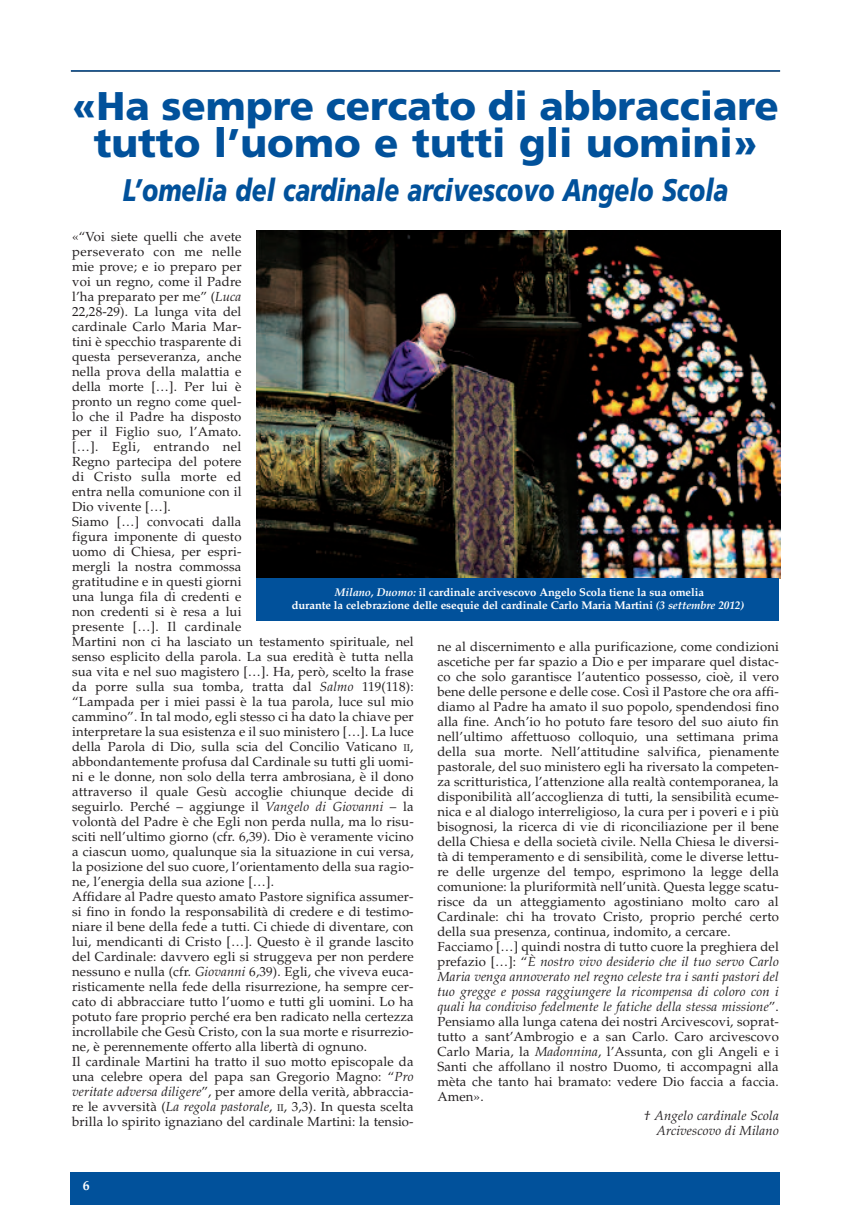
<style>
.page{position:relative;width:851px;height:1205px;background:#fff}
.page>*{position:absolute;margin:0;border:0;box-sizing:border-box;transform-origin:0 0}
.t1{font:900 40px/37.5px "Frutiger";color:#01519b;text-align:center}
.t2{font:italic 900 31.25px "Frutiger";color:#01519b;scale:.78 1}
.t3{font:700 13.75px "Palatino";color:#fff}
.t4{font:13.12px/15px "Palatino";letter-spacing:.01em;color:#231f20}
.t5{font:italic 13.12px/15px "Palatino";letter-spacing:.01em;color:#231f20;text-align:right}
.t6{font:700 11.25px/12.5px "Palatino";letter-spacing:-.01em;color:#fff;text-align:center}
.s1{font-style:italic}
.s2{font-size:9.88px}
</style>
<div class="page">
<div style="left:71px;top:1172px;width:709px;height:33px;background:#01519b"></div>
<hr style="left:71px;top:70px;width:709px;height:2px;background:#231f20">
<hr style="left:71px;top:70px;width:709px;height:1px;background:#01519b">
<img style="left:256px;top:230px;width:524px;height:348px">
<div style="left:256px;top:578px;width:523px;height:43px;background:#01519b"></div>
<h1 class="t1" style="left:72px;top:90px;width:708px">«Ha sempre cercato di abbracciare tutto l’uomo e tutti gli uomini»</h1>
<h2 class="t2" style="left:123px;top:178px;width:777px">L’omelia del cardinale arcivescovo Angelo Scola</h2>
<p class="t4" style="left:72px;top:231px;width:343px">«“Voi siete quelli che avete<br>perseverato con me nelle<br>mie prove; e io preparo per<br>voi un regno, come il Padre<br>l’ha preparato per me” (<span class="s1">Luca<br></span>22,28-29). La lunga vita del<br>cardinale Carlo Maria Mar-<br>tini è specchio trasparente di<br>questa perseveranza, anche<br>nella prova della malattia e<br>della morte […]. Per lui è<br>pronto un regno come quel-<br>lo che il Padre ha disposto<br>per il Figlio suo, l’Amato.<br>[…]. Egli, entrando nel<br>Regno partecipa del potere<br>di Cristo sulla morte ed<br>entra nella comunione con il<br>Dio vivente […].<br>Siamo […] convocati dalla<br>figura imponente di questo<br>uomo di Chiesa, per espri-<br>mergli la nostra commossa<br>gratitudine e in questi giorni<br>una lunga fila di credenti e<br>non credenti si è resa a lui<br>presente […]. Il cardinale<br>Martini non ci ha lasciato un testamento spirituale, nel senso esplicito della parola. La sua eredità è tutta nella sua vita e nel suo magistero […]. Ha, però, scelto la frase da porre sulla sua tomba, tratta dal <span class="s1">Salmo</span> 119(118): “Lampada per i miei passi è la tua parola, luce sul mio cammino”. In tal modo, egli stesso ci ha dato la chiave per interpretare la sua esistenza e il suo ministero […]. La luce della Parola di Dio, sulla scia del Concilio Vaticano <span class="s2">II</span>, abbondantemente profusa dal Cardinale su tutti gli uomi&shy;ni e le donne, non solo della terra ambrosiana, è il dono attraverso il quale Gesù accoglie chiunque decide di seguirlo. Perché – aggiunge il <span class="s1">Vangelo di Giovanni</span> – la volontà del Padre è che Egli non perda nulla, ma lo risu&shy;sciti nell’ultimo giorno (cfr. 6,39). Dio è veramente vicino a ciascun uomo, qualunque sia la situazione in cui versa, la posizione del suo cuore, l’orientamento della sua ragio&shy;ne, l’energia della sua azione […].<br>Affidare al Padre questo amato Pastore significa assumer&shy;si fino in fondo la responsabilità di credere e di testimo&shy;niare il bene della fede a tutti. Ci chiede di diventare, con lui, mendicanti di Cristo […]. Questo è il grande lascito del Cardinale: davvero egli si struggeva per non perdere nessuno e nulla (cfr. <span class="s1">Giovanni</span> 6,39). Egli, che viveva euca&shy;risticamente nella fede della risurrezione, ha sempre cer&shy;cato di abbracciare tutto l’uomo e tutti gli uomini. Lo ha potuto fare proprio perché era ben radicato nella certezza incrollabile che Gesù Cristo, con la sua morte e risurrezio&shy;ne, è perennemente offerto alla libertà di ognuno.<br>Il cardinale Martini ha tratto il suo motto episcopale da una celebre opera del papa san Gregorio Magno: “<span class="s1">Pro veritate adversa diligere</span>”, per amore della verità, abbraccia&shy;re le avversità (<span class="s1">La regola pastorale</span>, <span class="s2">II</span>, 3,3). In questa scelta brilla lo spirito ignaziano del cardinale Martini: la tensio-</p>
<p class="t6" style="left:292px;top:587px;width:454px"><span class="s1">Milano, Duomo:</span> il cardinale arcivescovo Angelo Scola tiene la sua omelia<br>durante la celebrazione delle esequie del cardinale Carlo Maria Martini <span class="s1">(3 settembre 2012)</span></p>
<p class="t4" style="left:437px;top:640px;width:343px">ne al discernimento e alla purificazione, come condizioni ascetiche per far spazio a Dio e per imparare quel distac&shy;co che solo garantisce l’autentico possesso, cioè, il vero bene delle persone e delle cose. Così il Pastore che ora affi&shy;diamo al Padre ha amato il suo popolo, spendendosi fino alla fine. Anch’io ho potuto fare tesoro del suo aiuto fin nell’ultimo affettuoso colloquio, una settimana prima della sua morte. Nell’attitudine salvifica, pienamente pastorale, del suo ministero egli ha riversato la competen&shy;za scritturistica, l’attenzione alla realtà contemporanea, la disponibilità all’accoglienza di tutti, la sensibilità ecume&shy;nica e al dialogo interreligioso, la cura per i poveri e i più bisognosi, la ricerca di vie di riconciliazione per il bene della Chiesa e della società civile. Nella Chiesa le diversi&shy;tà di temperamento e di sensibilità, come le diverse lettu&shy;re delle urgenze del tempo, esprimono la legge della comunione: la pluriformità nell’unità. Questa legge scatu&shy;risce da un atteggiamento agostiniano molto caro al Cardinale: chi ha trovato Cristo, proprio perché certo della sua presenza, continua, indomito, a cercare.<br>Facciamo […] quindi nostra di tutto cuore la preghiera del prefazio […]: “<span class="s1">È nostro vivo desiderio che il tuo servo Carlo Maria venga annoverato nel regno celeste tra i santi pastori del tuo gregge e possa raggiungere la ricompensa di coloro con i quali ha condiviso fedelmente le fatiche della stessa missione</span>”.<br>Pensiamo alla lunga catena dei nostri Arcivescovi, soprat&shy;tutto a sant’Ambrogio e a san Carlo. Caro arcivescovo Carlo Maria, la <span class="s1">Madonnina</span>, l’Assunta, con gli Angeli e i Santi che affollano il nostro Duomo, ti accompagni alla mèta che tanto hai bramato: vedere Dio faccia a faccia.<br>Amen».</p>
<p class="t5" style="left:644px;top:1109px;width:136px">† Angelo cardinale Scola<br>Arcivescovo di Milano</p>
<p class="t3" style="left:83px;top:1179px;width:8px">6</p>
</div>
